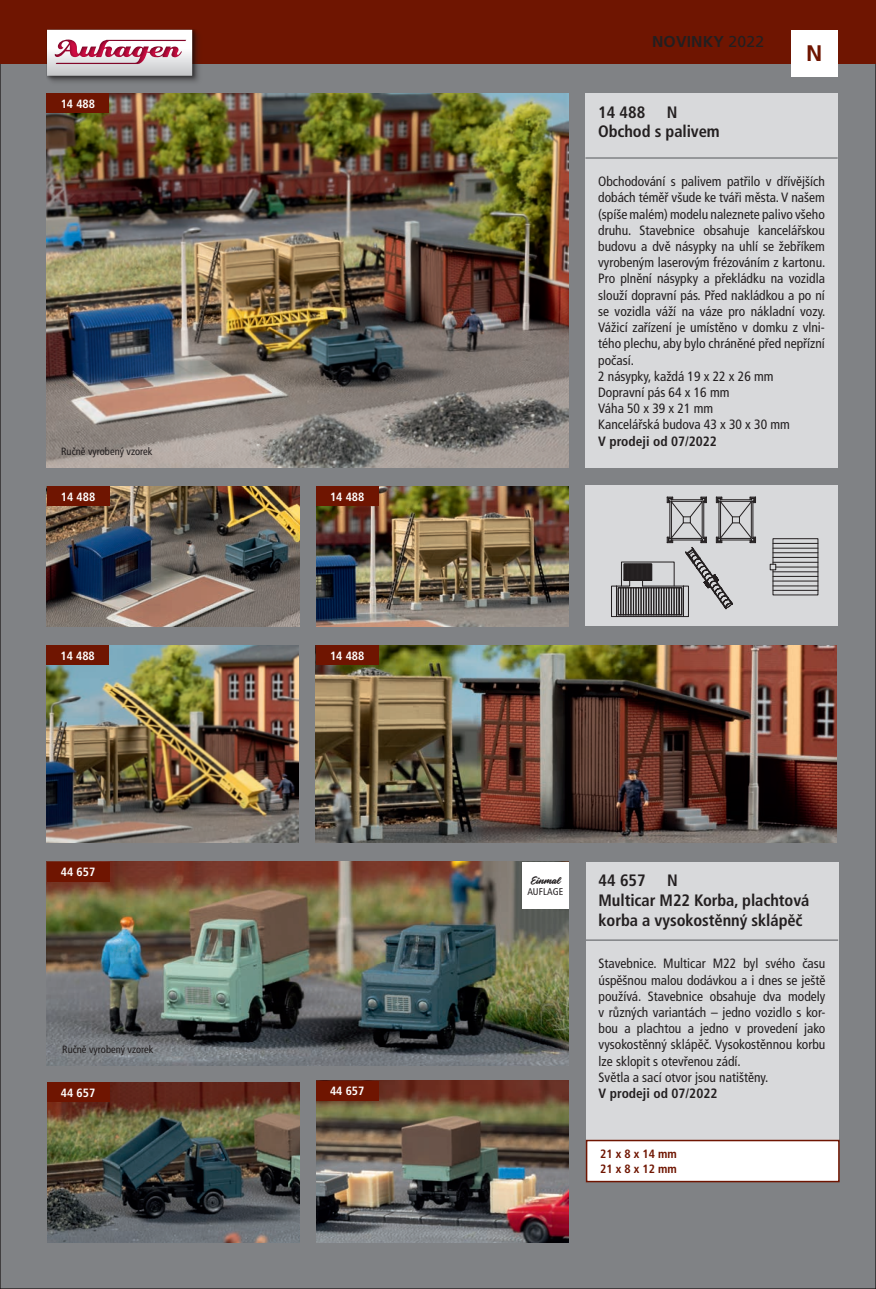
<style>
.page{position:relative;width:876px;height:1289px;background:#fff}
.page>*{position:absolute;margin:0;border:0;box-sizing:border-box;transform-origin:0 0}
.t1{font:700 22.5px "Frutiger LT Com";color:#6f1501}
.t2{font:700 condensed 16.5px/19.8px "Frutiger LT Com";letter-spacing:-.005em;color:#231f20}
.t3{font:700 15.75px "Frutiger LT Com";letter-spacing:.01em;color:#231f20}
.t4{font:condensed 13.5px/16.2px "Frutiger LT Com";color:#231f20}
.t5{font:700 condensed 13.5px "Frutiger LT Com";color:#231f20}
.t6{font:13.5px "Knight Brush";color:#231f20}
.t7{font:700 condensed 12px "Frutiger LT Com";color:#fff}
.t8{font:700 condensed 12px/14.4px "Frutiger LT Com";color:#6f1501}
.t9{font:condensed 10.5px "Frutiger LT Com";color:#231f20}
.t10{font:condensed 9.75px "Frutiger LT Com";letter-spacing:.01em;color:#231f20}
.s1{font-weight:400}
</style>
<div class="page">
<div style="left:0;top:0;width:876px;height:1288px;background:#808285"></div>
<div style="left:0;top:0;width:876px;height:64px;background:#6f1501"></div>
<div style="left:47px;top:29px;width:158px;height:59px;background:#231f20;opacity:.37"></div>
<img style="left:47px;top:30px;width:151px;height:51px">
<svg style="left:47px;top:30px;width:145px;height:46px;background:#ddc3cb"></svg>
<div style="left:791px;top:30px;width:47px;height:47px;background:#fff"></div>
<img style="left:47px;top:94px;width:521px;height:374px">
<div style="left:47px;top:94px;width:62px;height:19px;background:#6f1501"></div>
<img style="left:47px;top:486px;width:252px;height:141px">
<div style="left:47px;top:486px;width:62px;height:20px;background:#6f1501"></div>
<img style="left:316px;top:645px;width:521px;height:197px">
<div style="left:316px;top:645px;width:62px;height:20px;background:#6f1501"></div>
<img style="left:47px;top:645px;width:252px;height:197px">
<div style="left:47px;top:645px;width:62px;height:20px;background:#6f1501"></div>
<img style="left:47px;top:1082px;width:252px;height:160px">
<img style="left:47px;top:861px;width:521px;height:204px">
<div style="left:47px;top:1082px;width:62px;height:20px;background:#6f1501"></div>
<div style="left:47px;top:861px;width:62px;height:20px;background:#6f1501"></div>
<img style="left:316px;top:1080px;width:252px;height:162px">
<div style="left:316px;top:1080px;width:62px;height:20px;background:#6f1501"></div>
<img style="left:316px;top:486px;width:252px;height:141px">
<div style="left:316px;top:486px;width:62px;height:20px;background:#6f1501"></div>
<div style="left:522px;top:861px;width:47px;height:47px;background:#fff"></div>
<div style="left:585px;top:485px;width:253px;height:141px;background:#d8d9db"></div>
<svg style="left:611px;top:497px;width:145px;height:120px"></svg>
<div style="left:621px;top:562px;width:53px;height:24px;border:1px solid #231f20"></div>
<svg style="left:770px;top:538px;width:48px;height:57px"></svg>
<hr style="left:773px;top:543px;width:45px;height:1px;background:#231f20">
<hr style="left:773px;top:548px;width:45px;height:1px;background:#231f20">
<hr style="left:773px;top:552px;width:45px;height:1px;background:#231f20">
<hr style="left:773px;top:557px;width:45px;height:1px;background:#231f20">
<hr style="left:773px;top:562px;width:45px;height:1px;background:#231f20">
<hr style="left:776px;top:567px;width:42px;height:1px;background:#231f20">
<hr style="left:773px;top:571px;width:45px;height:1px;background:#231f20">
<hr style="left:773px;top:576px;width:45px;height:1px;background:#231f20">
<hr style="left:773px;top:581px;width:45px;height:1px;background:#231f20">
<hr style="left:773px;top:585px;width:45px;height:1px;background:#231f20">
<hr style="left:773px;top:590px;width:45px;height:1px;background:#231f20">
<div style="left:585px;top:94px;width:253px;height:374px;background:#d8d9db"></div>
<hr style="left:585px;top:157px;width:253px;height:2px;background:#808285">
<div style="left:586px;top:862px;width:252px;height:304px;background:#d8d9db"></div>
<hr style="left:586px;top:939px;width:252px;height:1px;background:#808285">
<div style="left:587px;top:1140px;width:252px;height:41px;background:#fff"></div>
<div style="left:586px;top:1139px;width:254px;height:43px;border:2px solid #6f1501"></div>
<p class="t7" style="left:61px;top:97px;width:36px">14 488</p>
<p class="t9" style="left:61px;top:445px;width:93px">Ručně vyrobený vzorek</p>
<p class="t7" style="left:61px;top:489px;width:36px">14 488</p>
<p class="t7" style="left:330px;top:489px;width:36px">14 488</p>
<p class="t7" style="left:61px;top:648px;width:36px">14 488</p>
<p class="t7" style="left:330px;top:648px;width:36px">14 488</p>
<p class="t7" style="left:61px;top:864px;width:36px">44 657</p>
<p class="t9" style="left:62px;top:1043px;width:93px">Ručně vyrobený vzorek</p>
<p class="t7" style="left:61px;top:1085px;width:36px">44 657</p>
<p class="t7" style="left:330px;top:1084px;width:36px">44 657</p>
<p class="t3" style="left:652px;top:32px;width:114px">NOVINKY <span class="s1">2022</span></p>
<h1 class="t1" style="left:806px;top:40px;width:18px">N</h1>
<p class="t2" style="left:598px;top:102px;width:49px">14 488</p>
<p class="t2" style="left:598px;top:102px;width:123px;text-indent:69px">N<br>Obchod s palivem</p>
<p class="t4" style="left:598px;top:173px;width:229px">Obchodování s palivem patřilo v dřívějších dobách téměř všude ke tváři města. V našem (spíše malém) modelu naleznete palivo všeho druhu. Stavebnice obsahuje kancelářskou budovu a dvě násypky na uhlí se žebříkem vyrobeným laserovým frézováním z kartonu.<br>Pro plnění násypky a překládku na vozidla slouží dopravní pás. Před nakládkou a po ní se vozidla váží na váze pro nákladní vozy.<br>Vážicí zařízení je umístěno v domku z vlni&shy;tého plechu, aby bylo chráněné před nepřízní počasí.<br>2 násypky, každá 19 x 22 x 26 mm<br>Dopravní pás 64 x 16 mm<br>Váha 50 x 39 x 21 mm<br>Kancelářská budova 43 x 30 x 30 mm</p>
<p class="t5" style="left:598px;top:433px;width:120px">V prodeji od 07/2022</p>
<p class="t6" style="left:530px;top:872px;width:32px">Einmal</p>
<p class="t10" style="left:528px;top:885px;width:37px">AUFLAGE</p>
<p class="t2" style="left:599px;top:870px;width:49px">44 657</p>
<p class="t2" style="left:599px;top:870px;width:212px;text-indent:69px">N<br>Multicar M22 Korba, plachtová korba a vysokostěnný sklápěč</p>
<p class="t4" style="left:599px;top:955px;width:228px">Stavebnice. Multicar M22 byl svého času úspěšnou malou dodávkou a i dnes se ještě používá. Stavebnice obsahuje dva modely v různých variantách – jedno vozidlo s kor&shy;bou a plachtou a jedno v provedení jako vysokostěnný sklápěč. Vysokostěnnou korbu lze sklopit s otevřenou zádí.<br>Světla a sací otvor jsou natištěny.</p>
<p class="t5" style="left:599px;top:1085px;width:120px">V prodeji od 07/2022</p>
<p class="t8" style="left:600px;top:1146px;width:78px">21 x 8 x 14 mm<br>21 x 8 x 12 mm</p>
</div>
